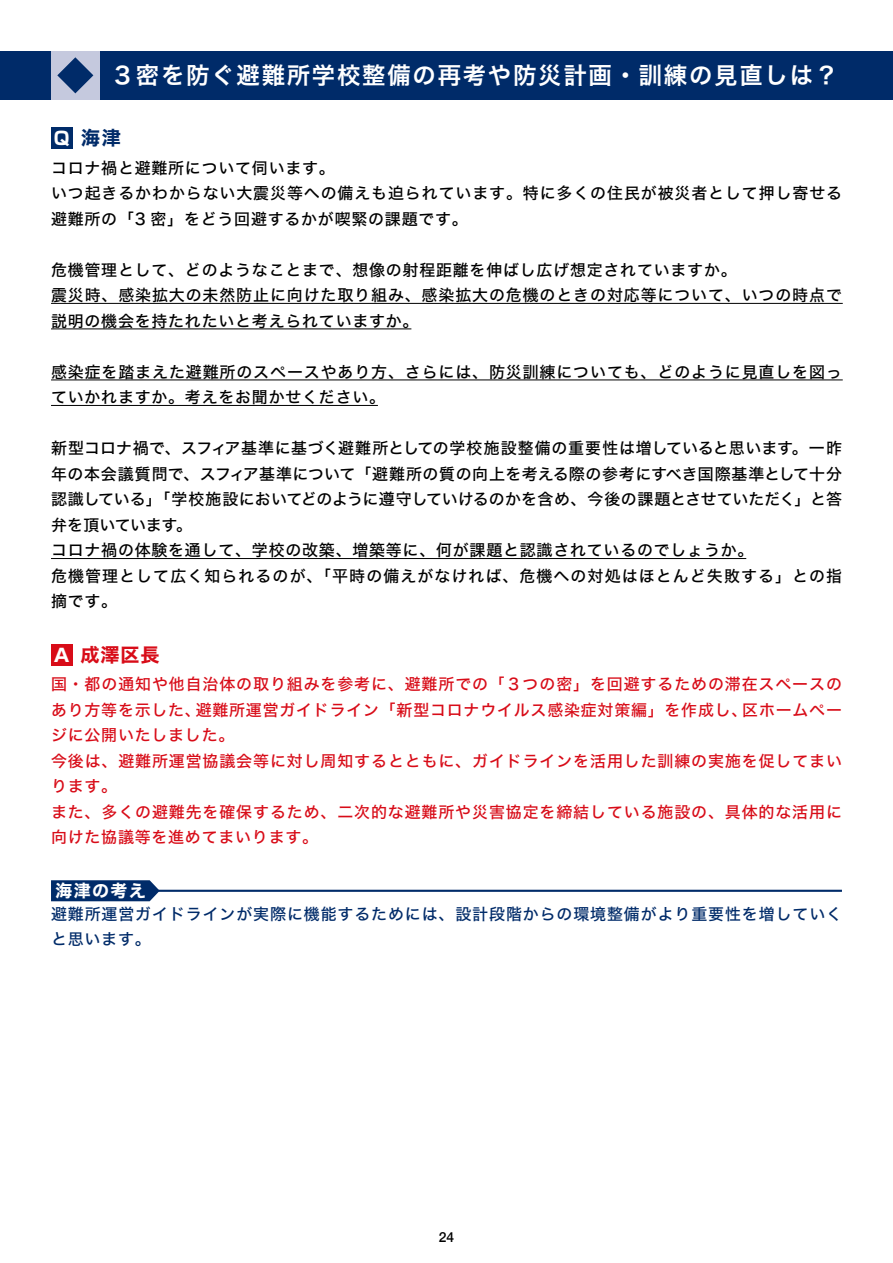
<style>
.page{position:relative;width:893px;height:1263px;background:#fff}
.page>*{position:absolute;margin:0;border:0;box-sizing:border-box;transform-origin:0 0}
.t1{font:23.4px "Hira Kaku Std W6";letter-spacing:.075em;color:#fff}
.t2{font:19.2px "Hira Kaku Std W7";color:#d80c18}
.t3{font:19.2px "Hira Kaku Std W7";color:#002b69}
.t4{font:16.95px "Hira Kaku Std W7";letter-spacing:.075em;color:#fff}
.t5{font:15.9px/25.5px "Hira Kaku Std W5";letter-spacing:.05em;color:#000}
.t6{font:15.9px/25.5px "Hira Kaku Std W5";letter-spacing:.055em;color:#d80c18}
.t7{font:15.9px/25.5px "Hira Kaku Std W5";letter-spacing:.055em;color:#002b69}
.t8{font:500 13.8px "Helvetica Neue";color:#000}
.s1{font-family:"Shin Go Pr 5";font-weight:700;font-size:18px;color:#fff}
</style>
<div class="page">
<div style="left:0;top:51px;width:893px;height:49px;background:#002b69"></div>
<div style="left:51px;top:51px;width:49px;height:49px;background:#c5c9de"></div>
<svg style="left:57px;top:57px;width:36px;height:36px"></svg>
<hr style="left:51px;top:303px;width:792px;height:1px;background:#000">
<hr style="left:51px;top:328px;width:360px;height:1px;background:#000">
<hr style="left:51px;top:379px;width:792px;height:1px;background:#000">
<hr style="left:51px;top:405px;width:327px;height:1px;background:#000">
<hr style="left:51px;top:558px;width:695px;height:1px;background:#000">
<div style="left:51px;top:128px;width:21px;height:21px;background:#002b69"></div>
<div style="left:51px;top:644px;width:21px;height:21px;background:#d80c18"></div>
<hr style="left:133px;top:890px;width:709px;height:2px;background:#002b69">
<svg style="left:51px;top:880px;width:109px;height:21px;background:#0f3771"></svg>
<h1 class="t1" style="left:51px;top:58px;width:789px">　　 ３密を防ぐ避難所学校整備の再考や防災計画・訓練の見直しは？</h1>
<p class="t3" style="left:54px;top:123px;width:69px"><span class="s1">Q</span> 海津</p>
<p class="t5" style="left:51px;top:155px;width:793px">コロナ禍と避難所について伺います。<br>いつ起きるかわからない大震災等への備えも迫られています。特に多くの住民が被災者として押し寄せる避難所の「3 密」をどう回避するかが喫緊の課題です。</p>
<p class="t5" style="left:51px;top:257px;width:792px">危機管理として、どのようなことまで、想像の射程距離を伸ばし広げ想定されていますか。<br>震災時、感染拡大の未然防止に向けた取り組み、感染拡大の危機のときの対応等について、いつの時点で説明の機会を持たれたいと考えられていますか。</p>
<p class="t5" style="left:51px;top:359px;width:792px">感染症を踏まえた避難所のスペースやあり方、さらには、防災訓練についても、どのように見直しを図っていかれますか。考えをお聞かせください。</p>
<p class="t5" style="left:51px;top:436px;width:793px">新型コロナ禍で、スフィア基準に基づく避難所としての学校施設整備の重要性は増していると思います。一昨年の本会議質問で、スフィア基準について「避難所の質の向上を考える際の参考にすべき国際基準として十分認識している」「学校施設においてどのように遵守していけるのかを含め、今後の課題とさせていただく」と答弁を頂いています。<br>コロナ禍の体験を通して、学校の改築、増築等に、何が課題と認識されているのでしょうか。<br>危機管理として広く知られるのが、「平時の備えがなければ、危機への対処はほとんど失敗する」との指摘です。</p>
<p class="t2" style="left:54px;top:640px;width:108px"><span class="s1">A</span> 成澤区長</p>
<p class="t6" style="left:51px;top:672px;width:792px">国・都の通知や他自治体の取り組みを参考に、避難所での「３つの密」を回避するための滞在スペースのあり方等を示した、避難所運営ガイドライン「新型コロナウイルス感染症対策編」を作成し、区ホームページに公開いたしました。<br>今後は、避難所運営協議会等に対し周知するとともに、ガイドラインを活用した訓練の実施を促してまいります。<br>また、多くの避難先を確保するため、二次的な避難所や災害協定を締結している施設の、具体的な活用に向けた協議等を進めてまいります。</p>
<p class="t4" style="left:56px;top:878px;width:92px">海津の考え</p>
<p class="t7" style="left:51px;top:901px;width:793px">避難所運営ガイドラインが実際に機能するためには、設計段階からの環境整備がより重要性を増していくと思います。</p>
<p class="t8" style="left:439px;top:1226px;width:17px">24</p>
</div>
